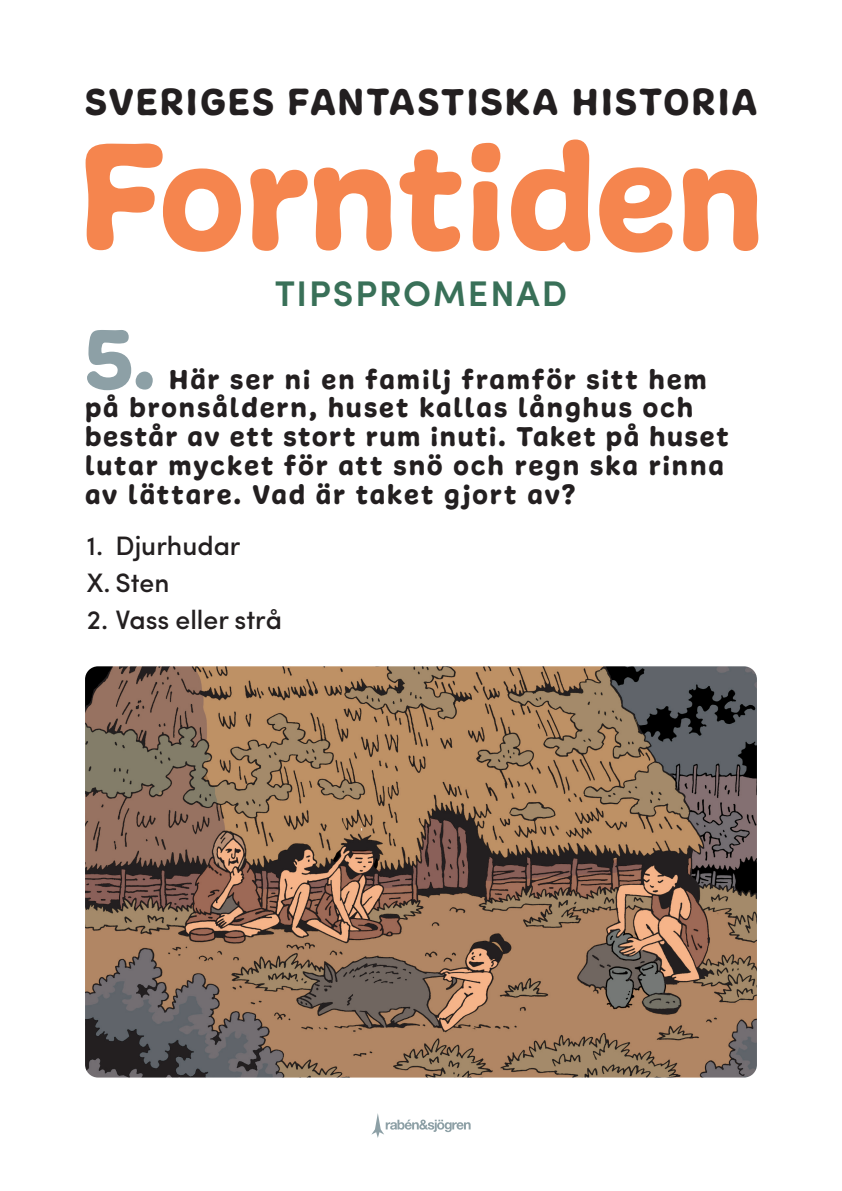
<style>
.page{position:relative;width:842px;height:1191px;background:#fff}
.page>*{position:absolute;margin:0;border:0;box-sizing:border-box;transform-origin:0 0}
.t1{font:159.2px "Freude";color:#f5854e}
.Kapitelrubrik_centre{font:90px "Freude";color:#8da0a6}
.t2{font:39.8px "Freude";letter-spacing:.055em;color:#231f20}
.t3{font:600 35.7px "Sofia Pro";letter-spacing:.055em;color:#397058}
.Kapitelrubrik_centre-2{font:29px/28.8px "Freude";letter-spacing:.07em;color:#231f20}
.Bröd_Sofia_Pro_Mediu{font:500 26.7px "Sofia Pro";color:#231f20}
</style>
<div class="page">
<svg style="left:371px;top:1113px;width:100px;height:25px"></svg>
<svg style="left:85px;top:666px;width:672px;height:411px;background:#8c6f58"></svg>
<h3 class="t2" style="left:85px;top:77px;width:674px">SVERIGES FANTASTISKA HISTORIA</h3>
<h1 class="t1" style="left:78px;top:99px;width:688px">Forntiden</h1>
<p class="t3" style="left:275px;top:267px;width:294px">TIPSPROMENAD</p>
<p class="Kapitelrubrik_centre" style="left:85px;top:303px;width:73px">5.</p>
<p class="Kapitelrubrik_centre-2" style="left:85px;top:365px;width:645px;text-indent:84px">Här ser ni en familj framför sitt hem på bronsåldern, huset kallas långhus och består av ett stort rum inuti. Taket på huset lutar mycket för att snö och regn ska rinna av lättare. Vad är taket gjort av?</p>
<p class="Bröd_Sofia_Pro_Mediu" style="left:87px;top:526px;width:155px">1. Djurhudar</p>
<p class="Bröd_Sofia_Pro_Mediu" style="left:87px;top:563px;width:84px">X. Sten</p>
<p class="Bröd_Sofia_Pro_Mediu" style="left:87px;top:600px;width:197px">2. Vass eller strå</p>
</div>
